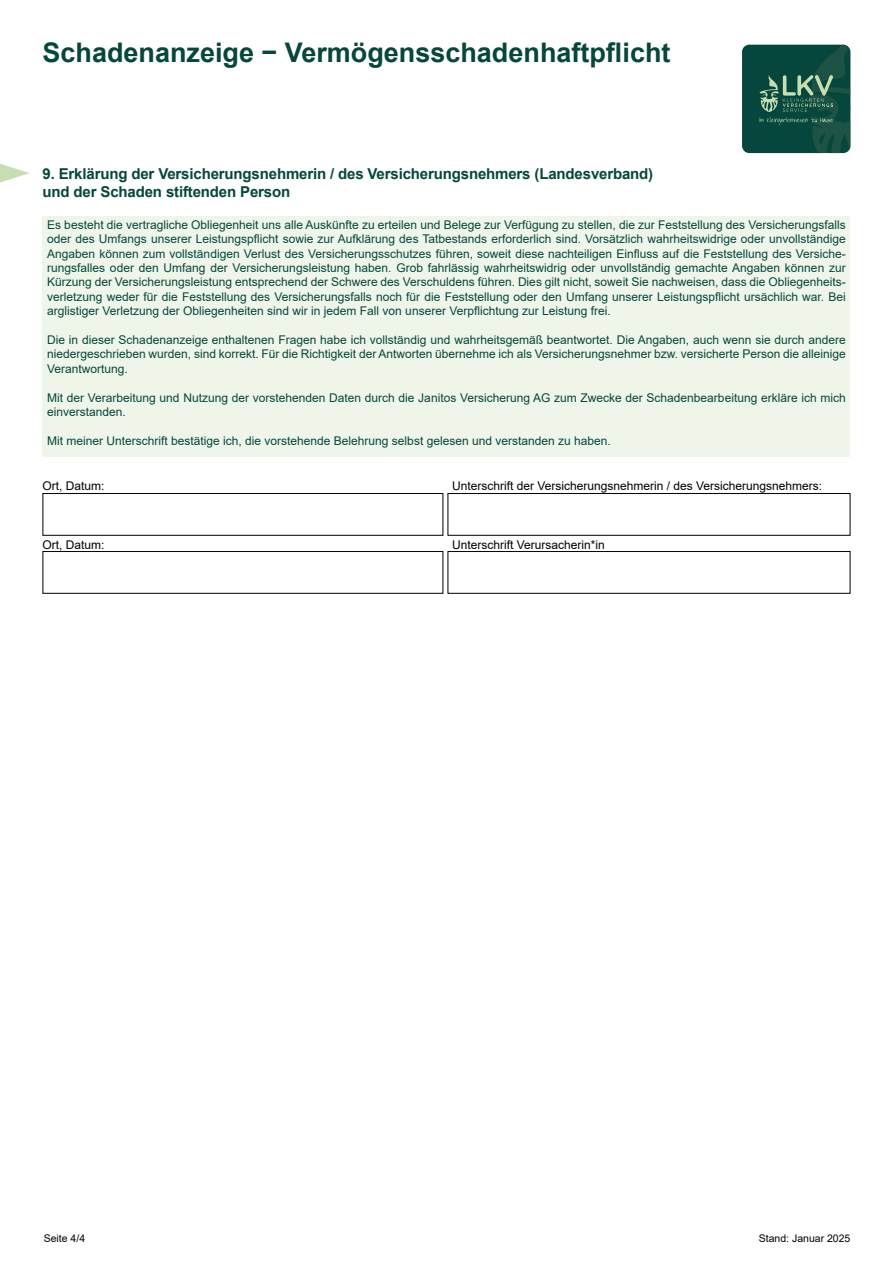
<style>
.page{position:relative;width:893px;height:1263px;background:#fff}
.page>*{position:absolute;margin:0;border:0;box-sizing:border-box;transform-origin:0 0}
.t1{font:700 27px "Arial";color:#05473c}
.t2{font:700 15px/18px "Arial";letter-spacing:-.01em;color:#05473c}
.t3{font:12px/14.4px "Arial";color:#05473c;text-align:justify}
.t4{font:12px "Arial";color:#000}
.t5{font:10.5px "Arial";color:#000}
</style>
<div class="page">
<div style="left:742px;top:45px;width:108px;height:108px;background:#05473c;border-radius:7px"></div>
<svg style="left:759px;top:45px;width:91px;height:108px"></svg>
<div style="left:43px;top:216px;width:807px;height:241px;background:#eff6e9"></div>
<div style="left:43px;top:493px;width:400px;height:43px;border:1px solid #000"></div>
<div style="left:448px;top:493px;width:402px;height:43px;border:1px solid #000"></div>
<div style="left:43px;top:551px;width:400px;height:43px;border:1px solid #000"></div>
<div style="left:448px;top:551px;width:402px;height:43px;border:1px solid #000"></div>
<svg style="left:0;top:164px;width:30px;height:19px"></svg>
<h1 class="t1" style="left:43px;top:34px;width:629px">Schadenanzeige − Vermögensschadenhaftpflicht</h1>
<p class="t2" style="left:43px;top:165px;width:612px">9. Erklärung der Versicherungsnehmerin / des Versicherungsnehmers (Landesverband) und der Schaden stiftenden Person</p>
<p class="t3" style="left:47px;top:217px;width:800px">Es besteht die vertragliche Obliegenheit uns alle Auskünfte zu erteilen und Belege zur Verfügung zu stellen, die zur Feststellung des Versicherungsfalls oder des Umfangs unserer Leistungspflicht sowie zur Aufklärung des Tatbestands erforderlich sind. Vorsätzlich wahrheitswidrige oder unvollständige Angaben können zum vollständigen Verlust des Versicherungsschutzes führen, soweit diese nachteiligen Einfluss auf die Feststellung des Versiche&shy;rungsfalles oder den Umfang der Versicherungsleistung haben. Grob fahrlässig wahrheitswidrig oder unvollständig gemachte Angaben können zur Kürzung der Versicherungsleistung entsprechend der Schwere des Verschuldens führen. Dies gilt nicht, soweit Sie nachweisen, dass die Obliegenheits&shy;verletzung weder für die Feststellung des Versicherungsfalls noch für die Feststellung oder den Umfang unserer Leistungspflicht ursächlich war. Bei arglistiger Verletzung der Obliegenheiten sind wir in jedem Fall von unserer Verpflichtung zur Leistung frei.</p>
<p class="t3" style="left:47px;top:333px;width:800px">Die in dieser Schadenanzeige enthaltenen Fragen habe ich vollständig und wahrheitsgemäß beantwortet. Die Angaben, auch wenn sie durch andere niedergeschrieben wurden, sind korrekt. Für die Richtigkeit der Antworten übernehme ich als Versicherungsnehmer bzw. versicherte Person die alleinige Verantwortung.</p>
<p class="t3" style="left:47px;top:390px;width:800px">Mit der Verarbeitung und Nutzung der vorstehenden Daten durch die Janitos Versicherung AG zum Zwecke der Schadenbearbeitung erkläre ich mich einverstanden.</p>
<p class="t3" style="left:47px;top:433px;width:565px">Mit meiner Unterschrift bestätige ich, die vorstehende Belehrung selbst gelesen und verstanden zu haben.</p>
<p class="t4" style="left:43px;top:477px;width:64px">Ort, Datum:</p>
<p class="t4" style="left:452px;top:477px;width:372px">Unterschrift der Versicherungsnehmerin / des Versicherungsnehmers:</p>
<p class="t4" style="left:43px;top:536px;width:64px">Ort, Datum:</p>
<p class="t4" style="left:452px;top:536px;width:154px">Unterschrift Verursacherin*in</p>
<p class="t5" style="left:44px;top:1231px;width:43px">Seite 4/4</p>
<p class="t5" style="left:759px;top:1230px;width:93px">Stand: Januar 2025</p>
</div>
